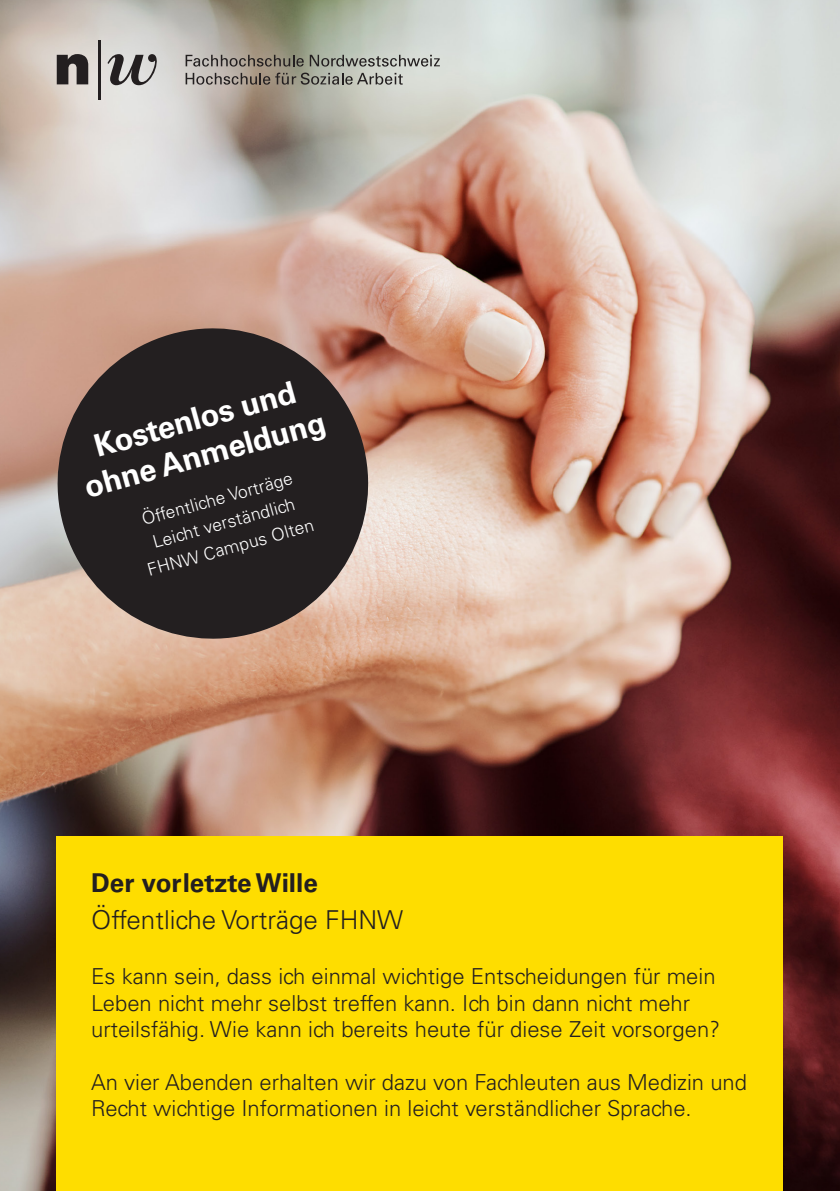
<style>
.page{position:relative;width:840px;height:1191px;background:#fff}
.page>*{position:absolute;margin:0;border:0;box-sizing:border-box;transform-origin:0 0}
.t1{font:700 31px "Univers LT Std";color:#fff}
.t2{font:300 26px/36.8px "Univers LT Std";color:#231f20}
.t3{font:300 22px/26.4px "Univers LT Std";color:#231f20}
.t4{font:300 17.4px "Univers LT Std";color:#fff}
.s1{font-weight:700}
</style>
<div class="page">
<img style="left:0;top:0;width:839px;height:1191px">
<svg style="left:185px;top:55px;width:118px;height:12px"></svg>
<svg style="left:309px;top:55px;width:130px;height:12px;background:#969992"></svg>
<svg style="left:185px;top:73px;width:217px;height:12px;background:#8f8b83"></svg>
<hr style="left:98px;top:40px;width:2px;height:59px;background:#231f20">
<svg style="left:57px;top:54px;width:31px;height:30px"></svg>
<svg style="left:107px;top:54px;width:55px;height:31px;background:#959493"></svg>
<svg style="left:40px;top:311px;width:345px;height:345px;background:#63524b"></svg>
<div style="left:57px;top:836px;width:725px;height:355px;background:#fedd00"></div>
<p class="t1" style="left:90px;top:428px;width:209px;rotate:-15deg">Kostenlos und</p>
<p class="t1" style="left:80px;top:469px;width:250px;rotate:-15deg">ohne Anmeldung</p>
<p class="t4" style="left:139px;top:508px;width:157px;rotate:-15deg">Öffentliche Vorträge</p>
<p class="t4" style="left:150px;top:532px;width:148px;rotate:-15deg">Leicht verständlich</p>
<p class="t4" style="left:145px;top:559px;width:173px;rotate:-15deg">FHNW Campus Olten</p>
<p class="t2" style="left:91px;top:864px;width:313px"><span class="s1">Der vorletzte Wille<br></span>Öffentliche Vorträge FHNW</p>
<p class="t3" style="left:91px;top:963px;width:630px">Es kann sein, dass ich einmal wichtige Entscheidungen für mein<br>Leben nicht mehr selbst treffen kann. Ich bin dann nicht mehr urteilsfähig. Wie kann ich bereits heute für diese Zeit vorsorgen?</p>
<p class="t3" style="left:91px;top:1069px;width:657px">An vier Abenden erhalten wir dazu von Fachleuten aus Medizin und<br>Recht wichtige Informationen in leicht verständlicher Sprache.</p>
</div>
